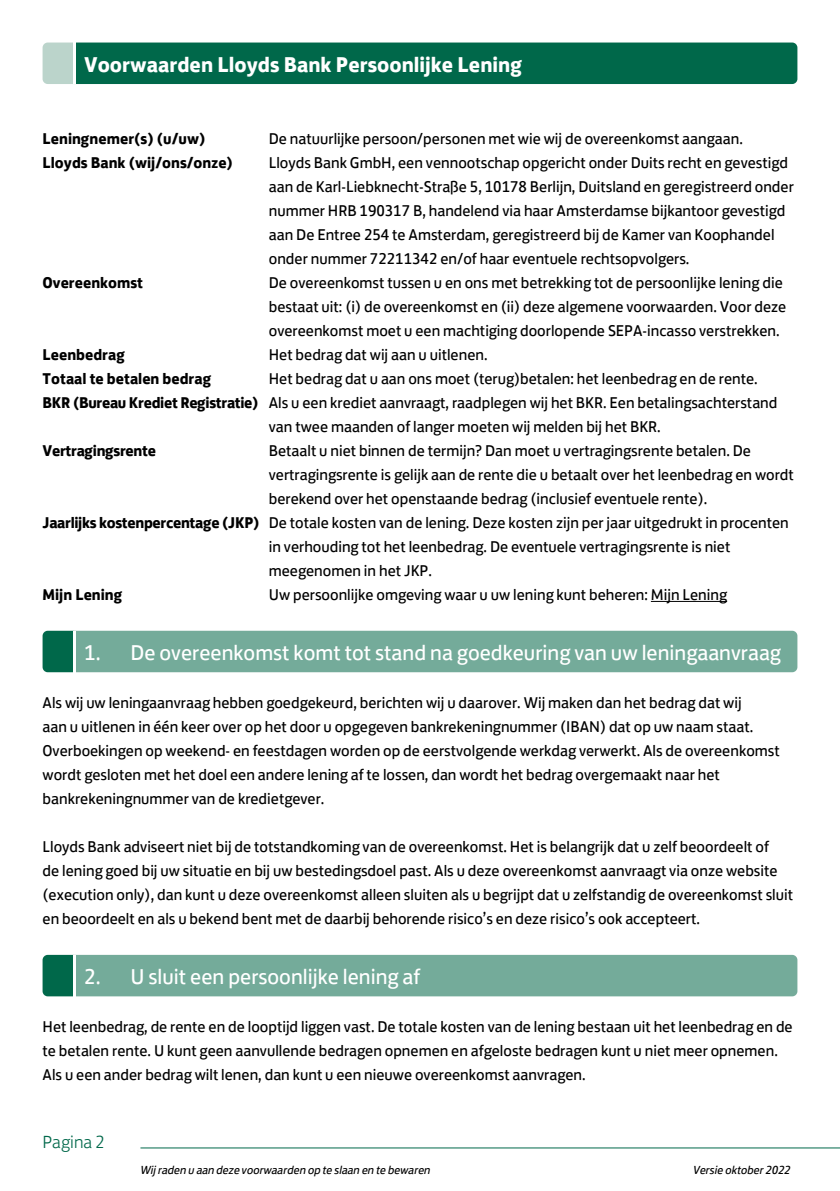
<style>
.page{position:relative;width:840px;height:1191px;background:#fff}
.page>*{position:absolute;margin:0;border:0;box-sizing:border-box;transform-origin:0 0}
.t1{font:22px "Lloyds Bank Jack";color:#fff}
.t2{font:700 22px "Lloyds Bank Jack";color:#fff}
.t3{font:300 18px "Lloyds Bank Jack";color:#00684a}
.t4{font:16px/24px "Lloyds Bank Jack";color:#000}
.t5{font:700 16px "Lloyds Bank Jack";color:#000}
.t6{font:700 16px "Lloyds Bank Jack";letter-spacing:-.02em;color:#000}
.t7{font:italic 12px "Lloyds Bank Jack";letter-spacing:-.01em;color:#000}
.s1{font-weight:700}
</style>
<div class="page">
<hr style="left:140px;top:1147px;width:699px;height:1px;background:#00684a">
<div style="left:43px;top:43px;width:754px;height:41px;background:#00684a"></div>
<hr style="left:74px;top:43px;width:2px;height:41px;background:#fff">
<div style="left:43px;top:631px;width:754px;height:41px;background:#74ab9a"></div>
<hr style="left:74px;top:631px;width:2px;height:41px;background:#fff">
<div style="left:43px;top:955px;width:754px;height:41px;background:#74ab9a"></div>
<hr style="left:74px;top:955px;width:2px;height:41px;background:#fff">
<hr style="left:650px;top:601px;width:76px;height:1px;background:#000">
<h1 class="t2" style="left:84px;top:46px;width:439px">Voorwaarden Lloyds Bank Persoonlijke Lening</h1>
<p class="t5" style="left:43px;top:125px;width:164px">Leningnemer(s) (u/uw)</p>
<p class="t4" style="left:269px;top:125px;width:475px">De natuurlijke persoon/personen met wie wij de overeenkomst aangaan.</p>
<p class="t5" style="left:43px;top:149px;width:192px">Lloyds Bank (wij/ons/onze)</p>
<p class="t4" style="left:269px;top:149px;width:526px">Lloyds Bank GmbH, een vennootschap opgericht onder Duits recht en gevestigd aan de Karl-Liebknecht-Straße 5, 10178 Berlijn, Duitsland en geregistreerd onder nummer HRB 190317 B, handelend via haar Amsterdamse bijkantoor gevestigd aan De Entree 254 te Amsterdam, geregistreerd bij de Kamer van Koophandel onder nummer 72211342 en/of haar eventuele rechtsopvolgers.</p>
<p class="t5" style="left:43px;top:269px;width:102px">Overeenkomst</p>
<p class="t4" style="left:269px;top:269px;width:518px">De overeenkomst tussen u en ons met betrekking tot de persoonlijke lening die bestaat uit: (i) de overeenkomst en (ii) deze algemene voorwaarden. Voor deze overeenkomst moet u een machtiging doorlopende SEPA-incasso verstrekken.</p>
<p class="t5" style="left:43px;top:341px;width:84px">Leenbedrag</p>
<p class="t4" style="left:269px;top:341px;width:220px">Het bedrag dat wij aan u uitlenen.</p>
<p class="t5" style="left:43px;top:365px;width:170px">Totaal te betalen bedrag</p>
<p class="t4" style="left:269px;top:365px;width:490px">Het bedrag dat u aan ons moet (terug)betalen: het leenbedrag en de rente.</p>
<p class="t4" style="left:43px;top:389px;width:736px"><span class="s1">BKR (Bureau Krediet Registratie)</span> Als u een krediet aanvraagt, raadplegen wij het BKR. Een betalingsachterstand</p>
<p class="t4" style="left:269px;top:413px;width:393px">van twee maanden of langer moeten wij melden bij het BKR.</p>
<p class="t6" style="left:43px;top:437px;width:115px">Vertragingsrente</p>
<p class="t4" style="left:269px;top:437px;width:483px">Betaalt u niet binnen de termijn? Dan moet u vertragingsrente betalen. De</p>
<p class="t4" style="left:269px;top:461px;width:526px">vertragingsrente is gelijk aan de rente die u betaalt over het leenbedrag en wordt</p>
<p class="t4" style="left:269px;top:485px;width:440px">berekend over het openstaande bedrag (inclusief eventuele rente).</p>
<p class="t4" style="left:43px;top:509px;width:747px"><span class="s1">Jaarlijks kostenpercentage (JKP)</span> De totale kosten van de lening. Deze kosten zijn per jaar uitgedrukt in procenten</p>
<p class="t4" style="left:269px;top:533px;width:463px">in verhouding tot het leenbedrag. De eventuele vertragingsrente is niet</p>
<p class="t4" style="left:269px;top:557px;width:164px">meegenomen in het JKP.</p>
<p class="t5" style="left:43px;top:581px;width:81px">Mijn Lening</p>
<p class="t4" style="left:269px;top:581px;width:459px">Uw persoonlijke omgeving waar u uw lening kunt beheren: Mijn Lening</p>
<h1 class="t1" style="left:84px;top:634px;width:698px">1. De overeenkomst komt tot stand na goedkeuring van uw leningaanvraag</h1>
<p class="t4" style="left:43px;top:689px;width:738px">Als wij uw leningaanvraag hebben goedgekeurd, berichten wij u daarover. Wij maken dan het bedrag dat wij<br>aan u uitlenen in één keer over op het door u opgegeven bankrekeningnummer (IBAN) dat op uw naam staat.<br>Overboekingen op weekend- en feestdagen worden op de eerstvolgende werkdag verwerkt. Als de overeenkomst wordt gesloten met het doel een andere lening af te lossen, dan wordt het bedrag overgemaakt naar het bankrekeningnummer van de kredietgever.</p>
<p class="t4" style="left:43px;top:833px;width:751px">Lloyds Bank adviseert niet bij de totstandkoming van de overeenkomst. Het is belangrijk dat u zelf beoordeelt of<br>de lening goed bij uw situatie en bij uw bestedingsdoel past. Als u deze overeenkomst aanvraagt via onze website (execution only), dan kunt u deze overeenkomst alleen sluiten als u begrijpt dat u zelfstandig de overeenkomst sluit en beoordeelt en als u bekend bent met de daarbij behorende risico’s en deze risico’s ook accepteert.</p>
<h1 class="t1" style="left:84px;top:958px;width:337px">2. U sluit een persoonlijke lening af</h1>
<p class="t4" style="left:43px;top:1013px;width:751px">Het leenbedrag, de rente en de looptijd liggen vast. De totale kosten van de lening bestaan uit het leenbedrag en de te betalen rente. U kunt geen aanvullende bedragen opnemen en afgeloste bedragen kunt u niet meer opnemen.<br>Als u een ander bedrag wilt lenen, dan kunt u een nieuwe overeenkomst aanvragen.</p>
<p class="t3" style="left:43px;top:1127px;width:63px">Pagina 2</p>
<p class="t7" style="left:141px;top:1160px;width:291px">Wij raden u aan deze voorwaarden op te slaan en te bewaren</p>
<p class="t7" style="left:693px;top:1160px;width:99px">Versie oktober 2022</p>
</div>
